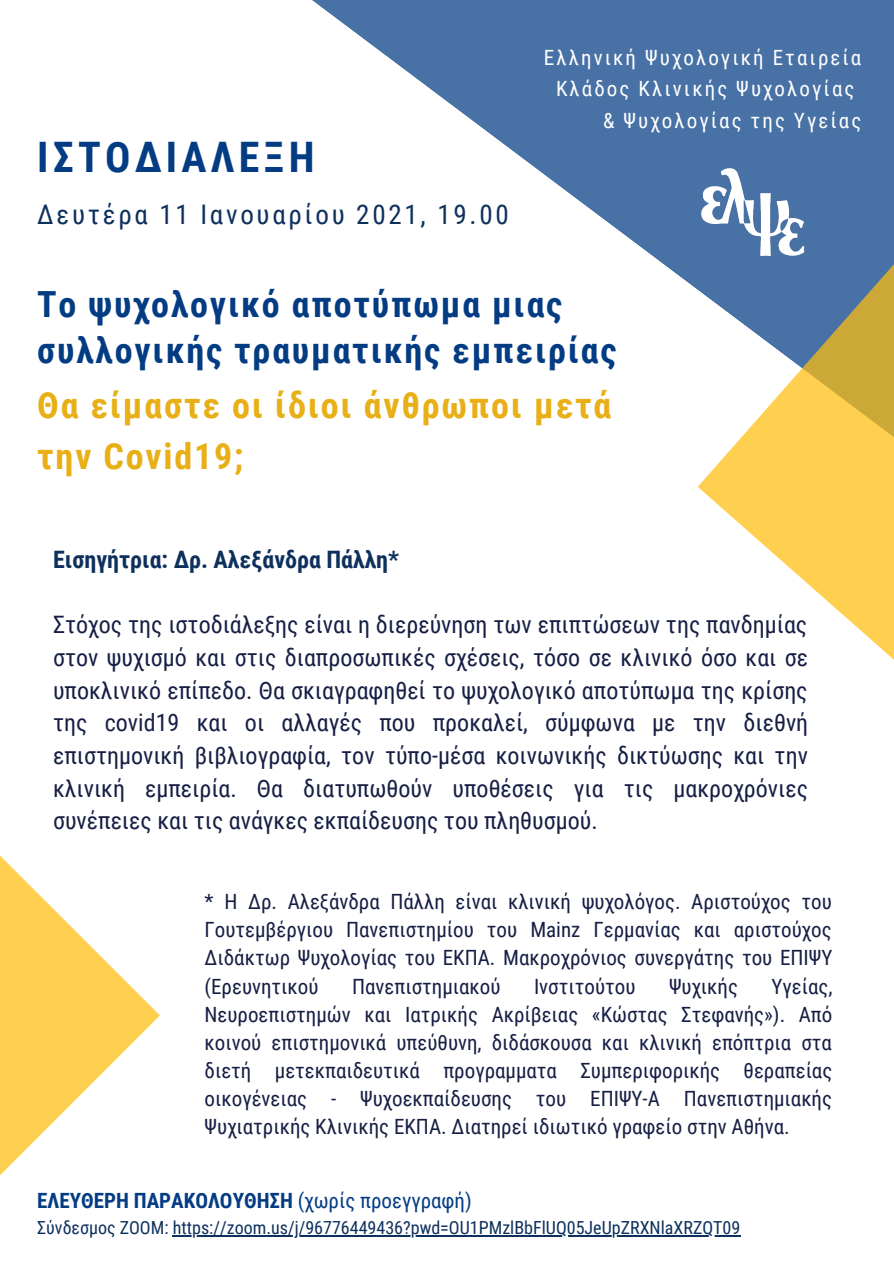
<style>
.page{position:relative;width:894px;height:1264px;background:#fff}
.page>*{position:absolute;margin:0;border:0;box-sizing:border-box;transform-origin:0 0}
.t1{font:700 42px "Roboto Condensed";letter-spacing:.1em;color:#043c84}
.t2{font:700 36px/46.2px "Roboto Condensed";letter-spacing:.05em;color:#043c84}
.t3{font:700 36px "Roboto Condensed";letter-spacing:.05em;color:#e8af17}
.t4{font:27px "Roboto Condensed";letter-spacing:.1em;color:#0d305d}
.t5{font:24px/32.7px "Roboto Condensed";color:#161e44;text-align:justify}
.t6{font:700 24px "Roboto Condensed";color:#0d305d}
.t7{font:21px/28.2px "Roboto Condensed";color:#161e44;text-align:justify}
.t8{font:21px "Roboto Condensed";letter-spacing:.1em;color:#fff}
.t9{font:700 21px "Roboto Condensed";color:#043c84}
.t10{font:18px "Roboto Condensed";color:#0d305d}
.s1{font-weight:400}
</style>
<div class="page">
<svg style="left:312px;top:0;width:581px;height:289px;fill:#4871a5"></svg>
<svg style="left:697px;top:212px;width:196px;height:447px"></svg>
<svg style="left:0;top:856px;width:160px;height:319px;fill:#ffcf4f"></svg>
<img style="left:695px;top:167px;width:113px;height:97px">
<hr style="left:173px;top:1235px;width:567px;height:1px;background:#0d305d">
<p class="t1" style="left:37px;top:133px;width:279px">ΙΣΤΟΔΙΑΛΕΞΗ</p>
<p class="t4" style="left:37px;top:199px;width:473px">Δευτέρα 11 Ιανουαρίου 2021, 19.00</p>
<p class="t8" style="left:543px;top:45px;width:319px">Ελληνική Ψυχολογική Εταιρεία</p>
<p class="t8" style="left:556px;top:77px;width:300px">Κλάδος Κλινικής Ψυχολογίας</p>
<p class="t8" style="left:603px;top:108px;width:260px">&amp; Ψυχολογίας της Υγείας</p>
<p class="t2" style="left:37px;top:281px;width:580px">Το ψυχολογικό αποτύπωμα μιας συλλογικής τραυματικής εμπειρίας</p>
<p class="t3" style="left:37px;top:385px;width:575px">Θα είμαστε οι ίδιοι άνθρωποι μετά</p>
<p class="t3" style="left:37px;top:436px;width:207px">την Covid19;</p>
<p class="t6" style="left:53px;top:545px;width:347px">Εισηγήτρια: Δρ. Αλεξάνδρα Πάλλη*</p>
<p class="t5" style="left:53px;top:608px;width:756px">Στόχος της ιστοδιάλεξης είναι η διερεύνηση των επιπτώσεων της πανδημίας στον ψυχισμό και στις διαπροσωπικές σχέσεις, τόσο σε κλινικό όσο και σε υποκλινικό επίπεδο. Θα σκιαγραφηθεί το ψυχολογικό αποτύπωμα της κρίσης της covid19 και οι αλλαγές που προκαλεί, σύμφωνα με την διεθνή επιστημονική βιβλιογραφία, τον τύπο-μέσα κοινωνικής δικτύωσης και την κλινική εμπειρία. Θα διατυπωθούν υποθέσεις για τις μακροχρόνιες συνέπειες και τις ανάγκες εκπαίδευσης του πληθυσμού.</p>
<p class="t7" style="left:204px;top:887px;width:629px">* Η Δρ. Αλεξάνδρα Πάλλη είναι κλινική ψυχολόγος. Αριστούχος του Γουτεμβέργιου Πανεπιστημίου του Mainz Γερμανίας και αριστούχος Διδάκτωρ Ψυχολογίας του ΕΚΠΑ. Mακροχρόνιος συνεργάτης του ΕΠΙΨΥ (Ερευνητικού</p>
<p class="t7" style="left:352px;top:972px;width:150px">Πανεπιστημιακού</p>
<p class="t7" style="left:534px;top:972px;width:103px">Ινστιτούτου</p>
<p class="t7" style="left:668px;top:972px;width:70px">Ψυχικής</p>
<p class="t7" style="left:204px;top:972px;width:629px;text-indent:566px">Υγείας, Νευροεπιστημών και Ιατρικής Ακρίβειας «Κώστας Στεφανής»). Από κοινού επιστημονικά υπεύθυνη, διδάσκουσα και κλινική επόπτρια στα διετή μετεκπαιδευτικά προγραμματα Συμπεριφορικής θεραπείας οικογένειας - Ψυχοεκπαίδευσης του ΕΠΙΨΥ-Α Πανεπιστημιακής Ψυχιατρικής Κλινικής ΕΚΠΑ. Διατηρεί ιδιωτικό γραφείο στην Αθήνα.</p>
<p class="t9" style="left:37px;top:1188px;width:436px">ΕΛΕΥΘΕΡΗ ΠΑΡΑΚΟΛΟΥΘΗΣΗ <span class="s1">(χωρίς προεγγραφή)</span></p>
<p class="t10" style="left:37px;top:1217px;width:704px">Σύνδεσμος ΖΟΟΜ: https://zoom.us/j/96776449436?pwd=OU1PMzlBbFlUQ05JeUpZRXNlaXRZQT09</p>
</div>
